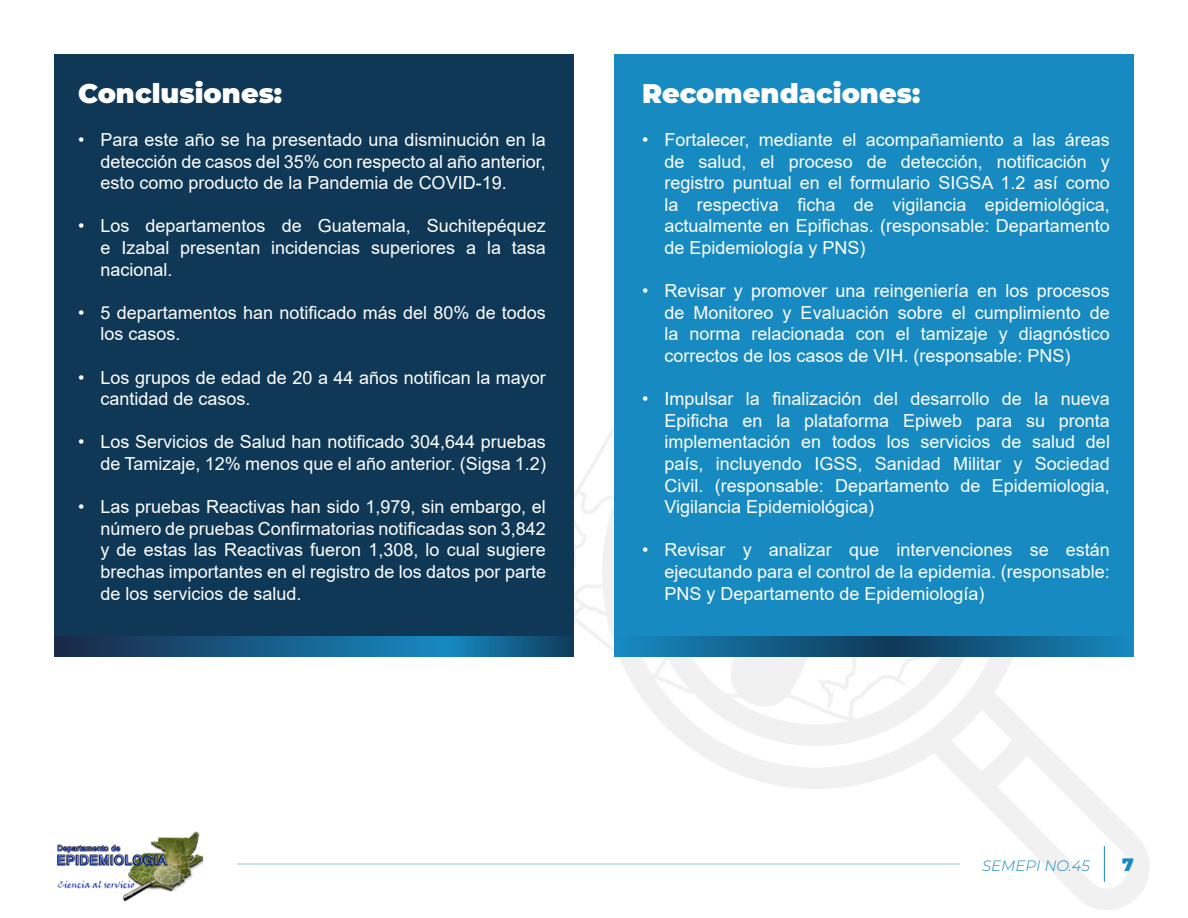
<style>
.page{position:relative;width:1188px;height:918px;background:#fff}
.page>*{position:absolute;margin:0;border:0;box-sizing:border-box;transform-origin:0 0}
.t1{font:900 27px "Montserrat";color:#fff}
.t2{font:18px/21.6px "Arial";color:#fff;text-align:justify}
.t3{font:900 18px "Montserrat";color:#178ac2}
.t4{font:italic 300 15px "Montserrat";color:#178ac2}
</style>
<div class="page">
<svg style="left:602px;top:721px;width:547px;height:189px"></svg>
<svg style="left:645px;top:721px;width:342px;height:25px;fill:#f1f1f1"></svg>
<svg style="left:574px;top:426px;width:448px;height:295px"></svg>
<img style="left:57px;top:831px;width:145px;height:70px">
<hr style="left:1104px;top:846px;width:1px;height:36px;background:#178ac2">
<hr style="left:237px;top:864px;width:723px;height:1px;background:#178ac2">
<div style="left:54px;top:54px;width:520px;height:592px;background:#0f3857"></div>
<svg style="left:54px;top:636px;width:520px;height:21px"></svg>
<div style="left:614px;top:54px;width:520px;height:592px;background:#178ac2"></div>
<svg style="left:614px;top:636px;width:520px;height:21px"></svg>
<h1 class="t1" style="left:78px;top:73px;width:206px">Conclusiones:</h1>
<p class="t2" style="left:100px;top:129px;width:447px;text-indent:-22px">• Para este año se ha presentado una disminución en la detección de casos del 35% con respecto al año anterior, esto como producto de la Pandemia de COVID-19.</p>
<p class="t2" style="left:100px;top:215px;width:447px;text-indent:-22px">• Los departamentos de Guatemala, Suchitepéquez e Izabal presentan incidencias superiores a la tasa nacional.</p>
<p class="t2" style="left:100px;top:302px;width:447px;text-indent:-22px">• 5 departamentos han notificado más del 80% de todos los casos.</p>
<p class="t2" style="left:100px;top:366px;width:447px;text-indent:-22px">• Los grupos de edad de 20 a 44 años notifican la mayor cantidad de casos.</p>
<p class="t2" style="left:78px;top:431px;width:469px;text-align:right">• Los Servicios de Salud han notificado 304,644 pruebas de Tamizaje, 12% menos que el año anterior. (Sigsa 1.2)</p>
<p class="t2" style="left:100px;top:496px;width:447px;text-indent:-22px">• Las pruebas Reactivas han sido 1,979, sin embargo, el número de pruebas Confirmatorias notificadas son 3,842 y de estas las Reactivas fueron 1,308, lo cual sugiere brechas importantes en el registro de los datos por parte de los servicios de salud.</p>
<h1 class="t1" style="left:642px;top:73px;width:280px">Recomendaciones:</h1>
<p class="t2" style="left:664px;top:129px;width:447px;text-indent:-22px">• Fortalecer, mediante el acompañamiento a las áreas de salud, el proceso de detección, notificación y registro puntual en el formulario SIGSA 1.2 así como la respectiva ficha de vigilancia epidemiológica, actualmente en Epifichas. (responsable: Departamento de Epidemiología y PNS)</p>
<p class="t2" style="left:664px;top:280px;width:447px;text-indent:-22px">• Revisar y promover una reingeniería en los procesos de Monitoreo y Evaluación sobre el cumplimiento de la norma relacionada con el tamizaje y diagnóstico correctos de los casos de VIH. (responsable: PNS)</p>
<p class="t2" style="left:664px;top:388px;width:447px;text-indent:-22px">• Impulsar la finalización del desarrollo de la nueva Epificha en la plataforma Epiweb para su pronta implementación en todos los servicios de salud del país, incluyendo IGSS, Sanidad Militar y Sociedad Civil. (responsable: Departamento de Epidemiologia, Vigilancia Epidemiológica)</p>
<p class="t2" style="left:664px;top:539px;width:447px;text-indent:-22px">• Revisar y analizar que intervenciones se están ejecutando para el control de la epidemia. (responsable:<br>PNS y Departamento de Epidemiología)</p>
<p class="t4" style="left:982px;top:856px;width:109px">SEMEPI NO.45</p>
<p class="t3" style="left:1122px;top:851px;width:13px">7</p>
</div>
